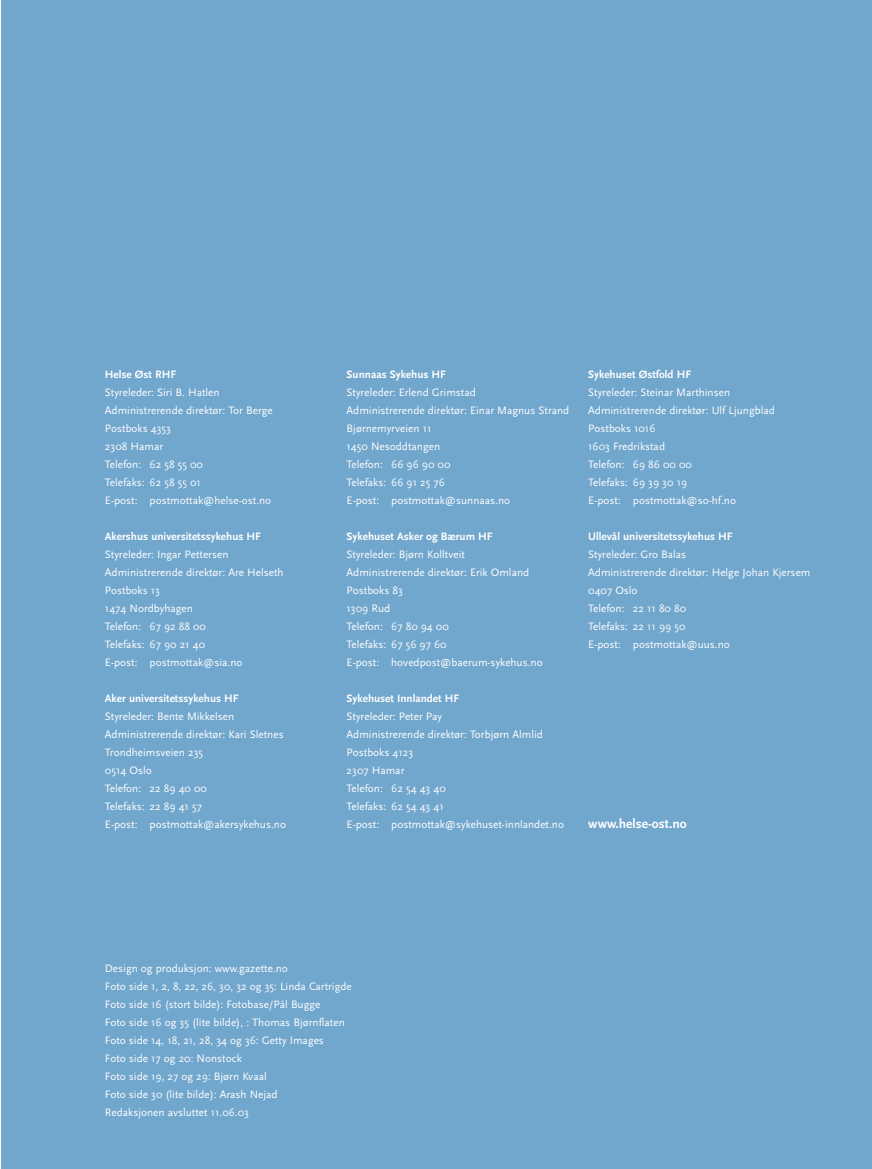
<style>
.page{position:relative;width:872px;height:1169px;background:#fff}
.page>*{position:absolute;margin:0;border:0;box-sizing:border-box;transform-origin:0 0}
.t1{font:700 13.5px "Scala Sans";color:#fff}
.t2{font:11.25px/18px "Scala Sans";color:#fff}
.t3{font:700 11.25px "Scala Sans";color:#fff}
</style>
<div class="page">
<div style="left:1px;top:0;width:871px;height:1168px;background:#71a6cd"></div>
<p class="t3" style="left:105px;top:370px;width:73px">Helse Øst RHF</p>
<p class="t2" style="left:105px;top:384px;width:169px">Styreleder: Siri B. Hatlen<br>Administrerende direktør: Tor Berge<br>Postboks 4353<br>2308 Hamar<br>Telefon: 62 58 55 00<br>Telefaks: 62 58 55 01<br>E-post: postmottak@helse-ost.no</p>
<p class="t3" style="left:105px;top:532px;width:158px">Akershus universitetssykehus HF</p>
<p class="t2" style="left:105px;top:546px;width:180px">Styreleder: Ingar Pettersen<br>Administrerende direktør: Are Helseth<br>Postboks 13<br>1474 Nordbyhagen<br>Telefon: 67 92 88 00<br>Telefaks: 67 90 21 40<br>E-post: postmottak@sia.no</p>
<p class="t3" style="left:105px;top:694px;width:135px">Aker universitetssykehus HF</p>
<p class="t2" style="left:105px;top:708px;width:183px">Styreleder: Bente Mikkelsen<br>Administrerende direktør: Kari Sletnes<br>Trondheimsveien 235<br>0514 Oslo<br>Telefon: 22 89 40 00<br>Telefaks: 22 89 41 57<br>E-post: postmottak@akersykehus.no</p>
<p class="t3" style="left:346px;top:370px;width:101px">Sunnaas Sykehus HF</p>
<p class="t2" style="left:346px;top:384px;width:224px">Styreleder: Erlend Grimstad<br>Administrerende direktør: Einar Magnus Strand<br>Bjørnemyrveien 11<br>1450 Nesoddtangen<br>Telefon: 66 96 90 00<br>Telefaks: 66 91 25 76<br>E-post: postmottak@sunnaas.no</p>
<p class="t3" style="left:346px;top:532px;width:148px">Sykehuset Asker og Bærum HF</p>
<p class="t2" style="left:346px;top:546px;width:198px">Styreleder: Bjørn Kolltveit<br>Administrerende direktør: Erik Omland<br>Postboks 83<br>1309 Rud<br>Telefon: 67 80 94 00<br>Telefaks: 67 56 97 60<br>E-post: hovedpost@baerum-sykehus.no</p>
<p class="t3" style="left:346px;top:694px;width:114px">Sykehuset Innlandet HF</p>
<p class="t2" style="left:346px;top:708px;width:219px">Styreleder: Peter Pay<br>Administrerende direktør: Torbjørn Almlid<br>Postboks 4123<br>2307 Hamar<br>Telefon: 62 54 43 40<br>Telefaks: 62 54 43 41<br>E-post: postmottak@sykehuset-innlandet.no</p>
<p class="t3" style="left:588px;top:370px;width:104px">Sykehuset Østfold HF</p>
<p class="t2" style="left:588px;top:384px;width:188px">Styreleder: Steinar Marthinsen<br>Administrerende direktør: Ulf Ljungblad<br>Postboks 1016<br>1603 Fredrikstad<br>Telefon: 69 86 00 00<br>Telefaks: 69 39 30 19<br>E-post: postmottak@so-hf.no</p>
<p class="t3" style="left:588px;top:532px;width:146px">Ullevål universitetssykehus HF</p>
<p class="t2" style="left:588px;top:546px;width:224px">Styreleder: Gro Balas<br>Administrerende direktør: Helge Johan Kjersem<br>0407 Oslo<br>Telefon: 22 11 80 80<br>Telefaks: 22 11 99 50<br>E-post: postmottak@uus.no</p>
<p class="t1" style="left:588px;top:818px;width:100px">www.helse-ost.no</p>
<p class="t2" style="left:105px;top:960px;width:248px">Design og produksjon: www.gazette.no<br>Foto side 1, 2, 8, 22, 26, 30, 32 og 35: Linda Cartrigde Foto side 16 (stort bilde): Fotobase/Pål Bugge<br>Foto side 16 og 35 (lite bilde), : Thomas Bjørnflaten Foto side 14, 18, 21, 28, 34 og 36: Getty Images<br>Foto side 17 og 20: Nonstock<br>Foto side 19, 27 og 29: Bjørn Kvaal<br>Foto side 30 (lite bilde): Arash Nejad<br>Redaksjonen avsluttet 11.06.03</p>
</div>
